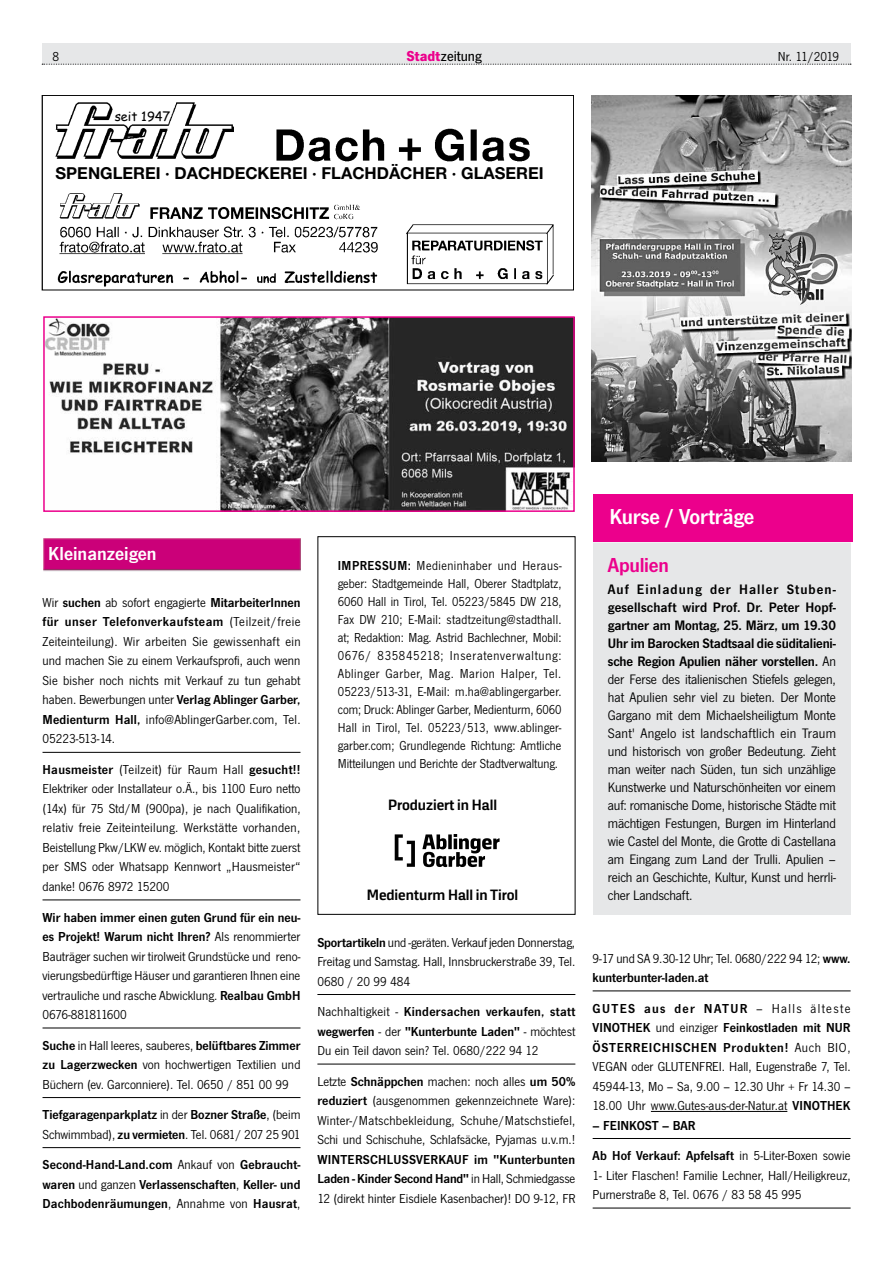
<style>
.page{position:relative;width:893px;height:1263px;background:#fff}
.page>*{position:absolute;margin:0;border:0;box-sizing:border-box;transform-origin:0 0}
.t1{font:600 22.5px "News Got T";letter-spacing:-.01em;color:#fff}
.t2{font:600 21px "News Got T";letter-spacing:-.01em;color:#ec008c}
.t3{font:600 19.5px "News Got T";color:#fff}
.t4{font:700 16.5px "Helvetica Neue";color:#000}
.t5{font:500 15px "Kawak";letter-spacing:-.005em;color:#000}
.t6{font:500 15px "News Got T";color:#000}
.t7{font:14.25px/18px "News Got T";letter-spacing:-.01em;color:#000;text-align:justify}
.t8{font:13.5px/19.5px "News Got T";color:#000;text-align:justify}
.t9{font:13.5px/18px "News Got T";color:#000;text-align:justify;scale:.96 1}
.t10{font:600 13.5px/19.5px "News Got T";color:#000}
.t11{font:12.75px "Comic Sans MS";color:#000}
.s1{font-weight:700;color:#ec008c}
.s2{font-weight:600}
.s3{font-weight:400}
</style>
<div class="page">
<div style="left:42px;top:43px;width:808px;height:21px;background:#e6e7e8"></div>
<svg style="left:42px;top:64px;width:809px;height:1px"></svg>
<img style="left:43px;top:538px;width:257px;height:34px">
<hr style="left:43px;top:752px;width:257px;height:1px;background:#000">
<hr style="left:43px;top:899px;width:257px;height:1px;background:#000">
<hr style="left:43px;top:1027px;width:257px;height:1px;background:#000">
<hr style="left:43px;top:1097px;width:257px;height:1px;background:#000">
<hr style="left:43px;top:1147px;width:257px;height:1px;background:#000">
<hr style="left:317px;top:994px;width:258px;height:1px;background:#000">
<hr style="left:317px;top:1064px;width:258px;height:1px;background:#000">
<div style="left:317px;top:536px;width:258px;height:379px;border:1px solid #000"></div>
<svg style="left:395px;top:834px;width:105px;height:33px"></svg>
<div style="left:593px;top:519px;width:257px;height:396px;background:#e6e7e8"></div>
<div style="left:593px;top:494px;width:260px;height:48px;background:#ec008c"></div>
<img style="left:55px;top:102px;width:499px;height:185px">
<div style="left:42px;top:95px;width:531px;height:195px;border:1px solid #000"></div>
<div style="left:56px;top:166px;width:506px;height:18px;background:#fff"></div>
<img style="left:46px;top:319px;width:526px;height:190px">
<div style="left:43px;top:316px;width:532px;height:196px;border:2px solid #ec008c"></div>
<img style="left:592px;top:95px;width:259px;height:367px">
<hr style="left:593px;top:990px;width:258px;height:1px;background:#000">
<hr style="left:651px;top:1111px;width:136px;height:1px;background:#000">
<hr style="left:593px;top:1138px;width:258px;height:1px;background:#000">
<hr style="left:593px;top:1208px;width:258px;height:1px;background:#000">
<p class="t8" style="left:53px;top:47px;width:8px">8</p>
<p class="t6" style="left:407px;top:48px;width:77px"><span class="s1">Stadt</span>zeitung</p>
<p class="t8" style="left:778px;top:47px;width:63px">Nr. 11/2019</p>
<p class="t11" style="left:115px;top:106px;width:57px">seit 1947</p>
<p class="t4" style="left:56px;top:163px;width:489px">SPENGLEREI · DACHDECKEREI · FLACHDÄCHER · GLASEREI</p>
<h3 class="t3" style="left:48px;top:542px;width:110px">Kleinanzeigen</h3>
<p class="t8" style="left:43px;top:592px;width:260px">Wir <span class="s2">suchen</span> ab sofort engagierte <span class="s2">MitarbeiterInnen für unser Telefonverkaufsteam</span> (Teilzeit/freie Zeiteinteilung). Wir arbeiten Sie gewissenhaft ein und machen Sie zu einem Verkaufsprofi, auch wenn Sie bisher noch nichts mit Verkauf zu tun gehabt haben. Bewerbungen unter <span class="s2">Verlag Ablinger Garber, Medienturm Hall,</span> info@AblingerGarber.com, Tel.<br>05223-513-14.</p>
<p class="t8" style="left:43px;top:759px;width:260px"><span class="s2">Hausmeister</span> (Teilzeit) für Raum Hall <span class="s2">gesucht!!<br></span>Elektriker oder Installateur o.Ä., bis 1100 Euro netto (14x) für 75 Std/M (900pa), je nach Qualifikation, relativ freie Zeiteinteilung. Werkstätte vorhanden, Beistellung Pkw/LKW ev. möglich, Kontakt bitte zuerst per SMS oder Whatsapp Kennwort „Hausmeister“ danke! 0676 8972 15200</p>
<p class="t8" style="left:43px;top:907px;width:259px"><span class="s2">Wir haben immer einen guten Grund für ein neu&shy;es Projekt! Warum nicht Ihren?</span> Als renommierter Bauträger suchen wir tirolweit Grundstücke und reno&shy;vierungsbedürftige Häuser und garantieren Ihnen eine vertrauliche und rasche Abwicklung. <span class="s2">Realbau GmbH </span>0676-881811600</p>
<p class="t8" style="left:43px;top:1035px;width:260px"><span class="s2">Suche</span> in Hall leeres, sauberes, <span class="s2">belüftbares Zimmer zu Lagerzwecken</span> von hochwertigen Textilien und Büchern (ev. Garconniere). Tel. 0650 / 851 00 99</p>
<p class="t10" style="left:43px;top:1104px;width:260px">Tiefgaragenparkplatz <span class="s3">in der</span> Bozner Straße<span class="s3">, (beim<br>Schwimmbad),</span> zu vermieten<span class="s3">. Tel. 0681/ 207 25 901</span></p>
<p class="t10" style="left:43px;top:1154px;width:259px;text-align:justify">Second-Hand-Land.com <span class="s3">Ankauf von</span> Gebraucht&shy;waren <span class="s3">und ganzen</span> Verlassenschaften<span class="s3">,</span> Keller- und Dachbodenräumungen<span class="s3">, Annahme von</span> Hausrat<span class="s3">,</span></p>
<p class="t9" style="left:338px;top:556px;width:235px"><span class="s2">IMPRESSUM:</span> Medieninhaber und Heraus&shy;geber: Stadtgemeinde Hall, Oberer Stadtplatz, 6060 Hall in Tirol, Tel. 05223/5845 DW 218, Fax DW 210; E-Mail: stadtzeitung@stadthall. at; Redaktion: Mag. Astrid Bachlechner, Mobil:<br>0676/ 835845218; Inseratenverwaltung:<br>Ablinger Garber, Mag. Marion Halper, Tel.<br>05223/513-31, E-Mail: m.ha@ablingergarber. com; Druck: Ablinger Garber, Medienturm, 6060<br>Hall in Tirol, Tel. 05223/513, www.ablinger&shy;garber.com; Grundlegende Richtung: Amtliche Mitteilungen und Berichte der Stadtverwaltung.</p>
<p class="t5" style="left:388px;top:796px;width:110px">Produziert in Hall</p>
<p class="t5" style="left:367px;top:886px;width:153px">Medienturm Hall in Tirol</p>
<p class="t8" style="left:317px;top:932px;width:259px"><span class="s2">Sportartikeln</span> und -geräten. Verkauf jeden Donnerstag, Freitag und Samstag. Hall, Innsbruckerstraße 39, Tel.<br>0680 / 20 99 484</p>
<p class="t8" style="left:317px;top:1001px;width:259px">Nachhaltigkeit - <span class="s2">Kindersachen verkaufen, statt wegwerfen</span> - der <span class="s2">"Kunterbunte Laden"</span> - möchtest Du ein Teil davon sein? Tel. 0680/222 94 12</p>
<p class="t8" style="left:317px;top:1071px;width:260px">Letzte <span class="s2">Schnäppchen</span> machen: noch alles <span class="s2">um 50% reduziert</span> (ausgenommen gekennzeichnete Ware):<br>Winter-/Matschbekleidung, Schuhe/Matschstiefel, Schi und Schischuhe, Schlafsäcke, Pyjamas u.v.m.!</p>
<p class="t8" style="left:317px;top:1149px;width:259px"><span class="s2">WINTERSCHLUSSVERKAUF im "Kunterbunten Laden - Kinder Second Hand"</span> in Hall, Schmiedgasse 12 (direkt hinter Eisdiele Kasenbacher)! DO 9-12, FR</p>
<h1 class="t1" style="left:609px;top:503px;width:146px">Kurse / Vorträge</h1>
<h2 class="t2" style="left:608px;top:552px;width:63px">Apulien</h2>
<p class="t7" style="left:608px;top:580px;width:230px"><span class="s2">Auf Einladung der Haller Stuben&shy;gesellschaft wird Prof. Dr. Peter Hopf&shy;gartner am Montag, 25. März, um 19.30<br>Uhr im Barocken Stadtsaal die süditalieni&shy;sche Region Apulien näher vorstellen.</span> An der Ferse des italienischen Stiefels gelegen, hat Apulien sehr viel zu bieten. Der Monte Gargano mit dem Michaelsheiligtum Monte Sant' Angelo ist landschaftlich ein Traum und historisch von großer Bedeutung. Zieht man weiter nach Süden, tun sich unzählige Kunstwerke und Naturschönheiten vor einem auf: romanische Dome, historische Städte mit mächtigen Festungen, Burgen im Hinterland wie Castel del Monte, die Grotte di Castellana am Eingang zum Land der Trulli. Apulien – reich an Geschichte, Kultur, Kunst und herrli&shy;cher Landschaft.</p>
<p class="t8" style="left:593px;top:948px;width:259px">9-17 und SA 9.30-12 Uhr; Tel. 0680/222 94 12; <span class="s2">www. kunterbunter-laden.at</span></p>
<p class="t8" style="left:593px;top:998px;width:259px"><span class="s2">GUTES aus der NATUR</span> – Halls älteste <span class="s2">VINOTHEK</span> und einziger <span class="s2">Feinkostladen mit NUR ÖSTERREICHISCHEN Produkten!</span> Auch BIO, VEGAN oder GLUTENFREI. Hall, Eugenstraße 7, Tel.<br>45944-13, Mo – Sa, 9.00 – 12.30 Uhr + Fr 14.30 – 18.00 Uhr www.Gutes-aus-der-Natur.at <span class="s2">VINOTHEK</span></p>
<p class="t10" style="left:593px;top:1115px;width:104px">– FEINKOST – BAR</p>
<p class="t8" style="left:593px;top:1145px;width:259px"><span class="s2">Ab Hof Verkauf: Apfelsaft</span> in 5-Liter-Boxen sowie 1- Liter Flaschen! Familie Lechner, Hall/Heiligkreuz, Purnerstraße 8, Tel. 0676 / 83 58 45 995</p>
</div>
